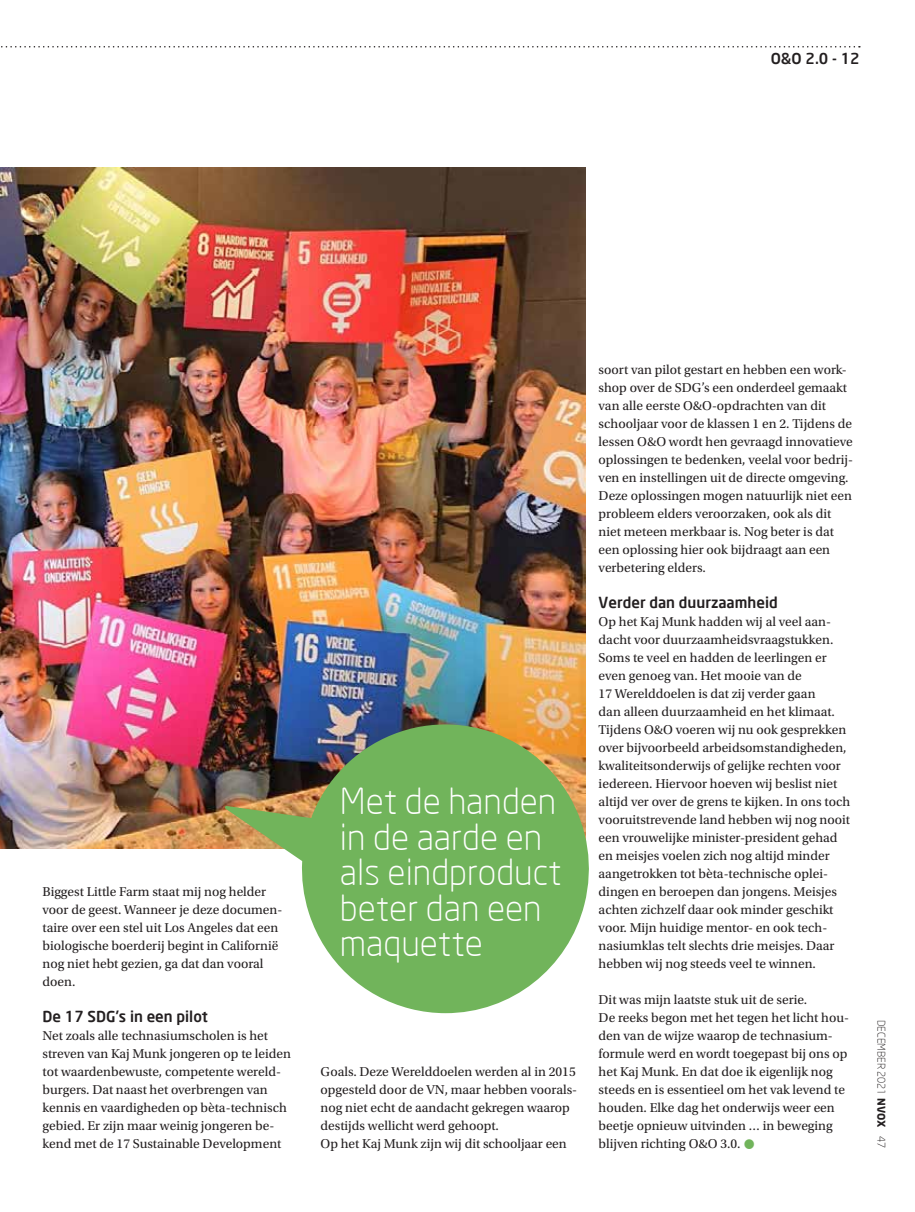
<style>
.page{position:relative;width:915px;height:1212px;background:#fff}
.page>*{position:absolute;margin:0;border:0;box-sizing:border-box;transform-origin:0 0}
.t1{font:300 35.4px/35.4px "Neo Sans";color:#fff}
.t2{font:500 15px "Neo Sans";color:#231f20}
.t3{font:13.5px/18px "Utopia Std";color:#231f20}
.t4{font:300 10.5px "Neo Sans";color:#231f20}
.s1{font-weight:700}
</style>
<div class="page">
<svg style="left:1px;top:46px;width:858px;height:2px"></svg>
<img style="left:0;top:167px;width:585px;height:682px">
<svg style="left:225px;top:724px;width:364px;height:289px;fill:#71b45b"></svg>
<p class="t2" style="left:770px;top:49px;width:90px">O&amp;O 2.0 - 12</p>
<p class="t3" style="left:43px;top:883px;width:241px">Biggest Little Farm staat mij nog helder voor de geest. Wanneer je deze documen&shy;taire over een stel uit Los Angeles dat een biologische boerderij begint in Californië nog niet hebt gezien, ga dat dan vooral doen.</p>
<p class="t2" style="left:43px;top:1007px;width:167px">De 17 SDG’s in een pilot</p>
<p class="t3" style="left:43px;top:1027px;width:250px">Net zoals alle technasiumscholen is het streven van Kaj Munk jongeren op te leiden tot waardenbewuste, competente wereld&shy;burgers. Dat naast het overbrengen van kennis en vaardigheden op bèta-technisch gebied. Er zijn maar weinig jongeren be&shy;kend met de 17 Sustainable Development</p>
<h1 class="t1" style="left:340px;top:783px;width:223px">Met de handen in de aarde en als eindproduct beter dan een maquette</h1>
<p class="t3" style="left:320px;top:1063px;width:258px">Goals. Deze Werelddoelen werden al in 2015 opgesteld door de VN, maar hebben voorals&shy;nog niet echt de aandacht gekregen waarop destijds wellicht werd gehoopt.<br>Op het Kaj Munk zijn wij dit schooljaar een</p>
<p class="t3" style="left:598px;top:361px;width:256px">soort van pilot gestart en hebben een work&shy;shop over de SDG’s een onderdeel gemaakt van alle eerste O&amp;O-opdrachten van dit schooljaar voor de klassen 1 en 2. Tijdens de lessen O&amp;O wordt hen gevraagd innovatieve oplossingen te bedenken, veelal voor bedrij&shy;ven en instellingen uit de directe omgeving.<br>Deze oplossingen mogen natuurlijk niet een probleem elders veroorzaken, ook als dit niet meteen merkbaar is. Nog beter is dat een oplossing hier ook bijdraagt aan een verbetering elders.</p>
<p class="t2" style="left:598px;top:593px;width:180px">Verder dan duurzaamheid</p>
<p class="t3" style="left:598px;top:613px;width:253px">Op het Kaj Munk hadden wij al veel aan&shy;dacht voor duurzaamheidsvraagstukken.<br>Soms te veel en hadden de leerlingen er even genoeg van. Het mooie van de<br>17 Werelddoelen is dat zij verder gaan<br>dan alleen duurzaamheid en het klimaat.<br>Tijdens O&amp;O voeren wij nu ook gesprekken over bijvoorbeeld arbeidsomstandigheden, kwaliteitsonderwijs of gelijke rechten voor iedereen. Hiervoor hoeven wij beslist niet altijd ver over de grens te kijken. In ons toch vooruitstrevende land hebben wij nog nooit een vrouwelijke minister-president gehad en meisjes voelen zich nog altijd minder aangetrokken tot bèta-technische oplei&shy;dingen en beroepen dan jongens. Meisjes achten zichzelf daar ook minder geschikt voor. Mijn huidige mentor- en ook tech&shy;nasiumklas telt slechts drie meisjes. Daar hebben wij nog steeds veel te winnen.</p>
<p class="t3" style="left:598px;top:991px;width:252px">Dit was mijn laatste stuk uit de serie.<br>De reeks begon met het tegen het licht hou&shy;den van de wijze waarop de technasium&shy;formule werd en wordt toegepast bij ons op het Kaj Munk. En dat doe ik eigenlijk nog steeds en is essentieel om het vak levend te houden. Elke dag het onderwijs weer een beetje opnieuw uitvinden … in beweging blijven richting O&amp;O 3.0.</p>
<p class="t4" style="left:887px;top:1020px;width:130px;rotate:90deg">DECEMBER 2021 <span class="s1">NVOX</span> 47</p>
</div>
